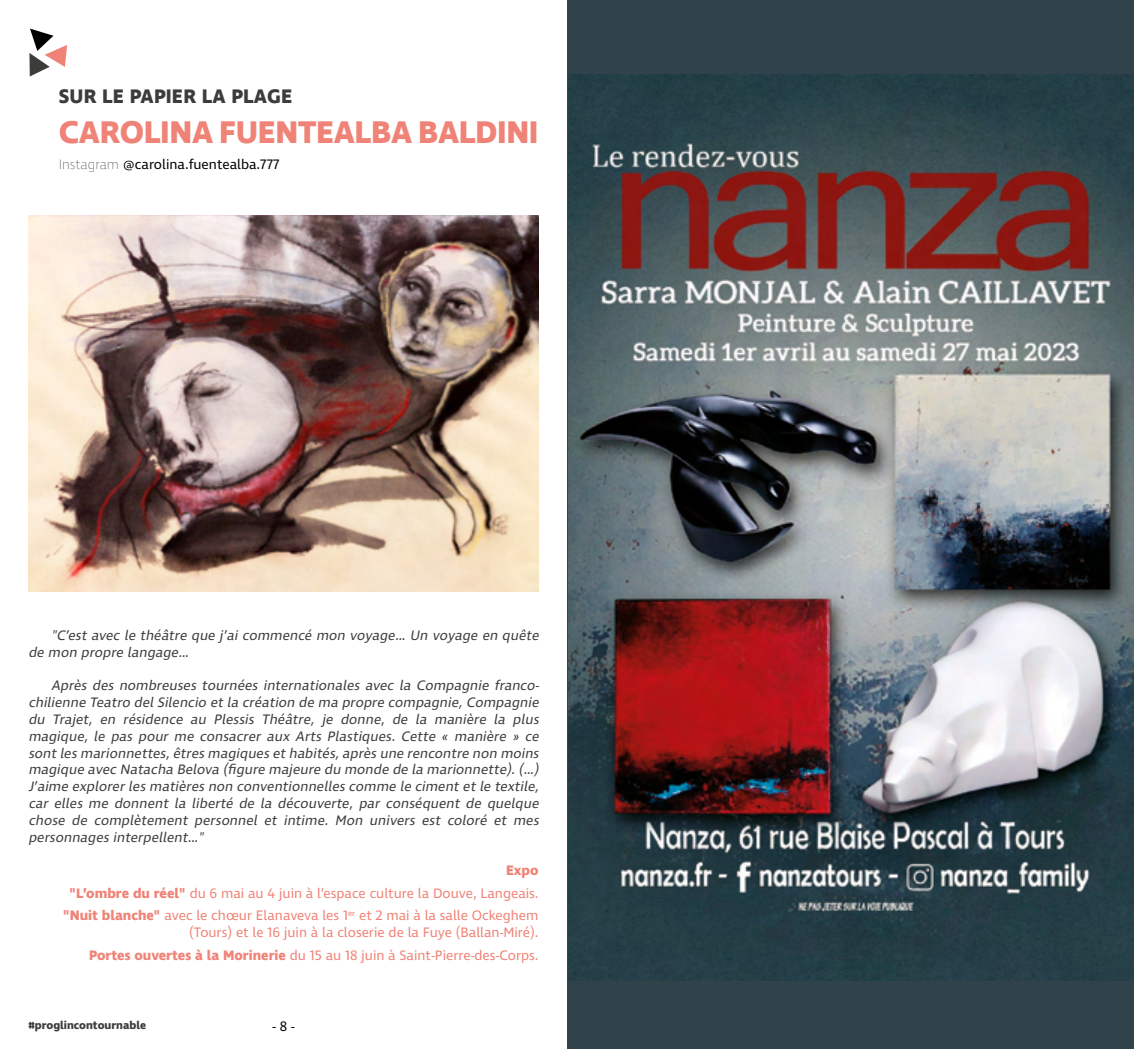
<style>
.page{position:relative;width:1134px;height:1049px;background:#fff}
.page>*{position:absolute;margin:0;border:0;box-sizing:border-box;transform-origin:0 0}
.t1{font:700 32px "Ingra";letter-spacing:-.01em;color:#f08377}
.t2{font:700 20px "Ingra";letter-spacing:.01em;color:#3c3c3b}
.t3{font:italic 14px/16.8px "Ingra";color:#3c3c3b}
.t4{font:14px/22.4px "Ingra";color:#f08377;text-align:right}
.t5{font:14px "Ingra";color:#000}
.t6{font:700 11.4px "Ingra";color:#3c3c3b}
.s1{font-weight:100}
.s2{font-weight:700}
</style>
<div class="page">
<svg style="left:29px;top:29px;width:38px;height:47px"></svg>
<img style="left:28px;top:215px;width:511px;height:376px">
<div style="left:567px;top:0;width:567px;height:1049px;background:#30434b"></div>
<img style="left:569px;top:74px;width:565px;height:907px">
<h2 class="t2" style="left:59px;top:83px;width:235px">SUR LE PAPIER LA PLAGE</h2>
<h1 class="t1" style="left:59px;top:112px;width:481px">CAROLINA FUENTEALBA BALDINI</h1>
<p class="t5" style="left:59px;top:155px;width:223px"><span class="s1">Instagram</span> @carolina.fuentealba.777</p>
<p class="t3" style="left:28px;top:628px;width:515px;text-indent:23px">"C’est avec le théâtre que j ’ai commencé mon voyage… Un voyage en quête de mon propre langage…</p>
<p class="t3" style="left:28px;top:678px;width:515px;text-align:justify;text-indent:23px">Après des nombreuses tournées internationales avec la Compagnie franco&shy;chilienne Teatro delSilencio etla création de ma propre compagnie,Compagnie du Trajet, en résidence au Plessis Théâtre, je donne, de la manière la plus magique, le pas pour me consacrer aux Arts Plastiques. Cette « manière » ce sontlesmarionnettes,êtresmagiquesethabités,aprèsune rencontre non moins magique avec Natacha Belova (figure majeure du monde de la marionnette).(…)<br>J’aime explorerlesmatièresnon conventionnellescomme le cimentetle textile, car elles me donnent la liberté de la découverte, par conséquent de quelque chose de complètement personnel et intime. Mon univers est coloré et mes personnagesinterpellent…"</p>
<p class="t4" style="left:63px;top:860px;width:477px"><span class="s2">Expo<br>"L’ombre du réel"</span> du 6 mai au 4 juin à l’espace culture la Douve, Langeais. <span class="s2">"Nuit blanche"</span> avec le chœur Elanaveva les 1<sup>er</sup> et 2 mai à la salle Ockeghem</p>
<p class="t4" style="left:89px;top:922px;width:451px">(Tours) et le 16 juin à la closerie de la Fuye (Ballan-Miré).<br><span class="s2">Portes ouvertes à la Morinerie</span> du 15 au 18 juin à Saint-Pierre-des-Corps.</p>
<p class="t6" style="left:28px;top:1018px;width:119px">#proglincontournable</p>
<p class="t5" style="left:272px;top:1018px;width:24px">- 8 -</p>
</div>
